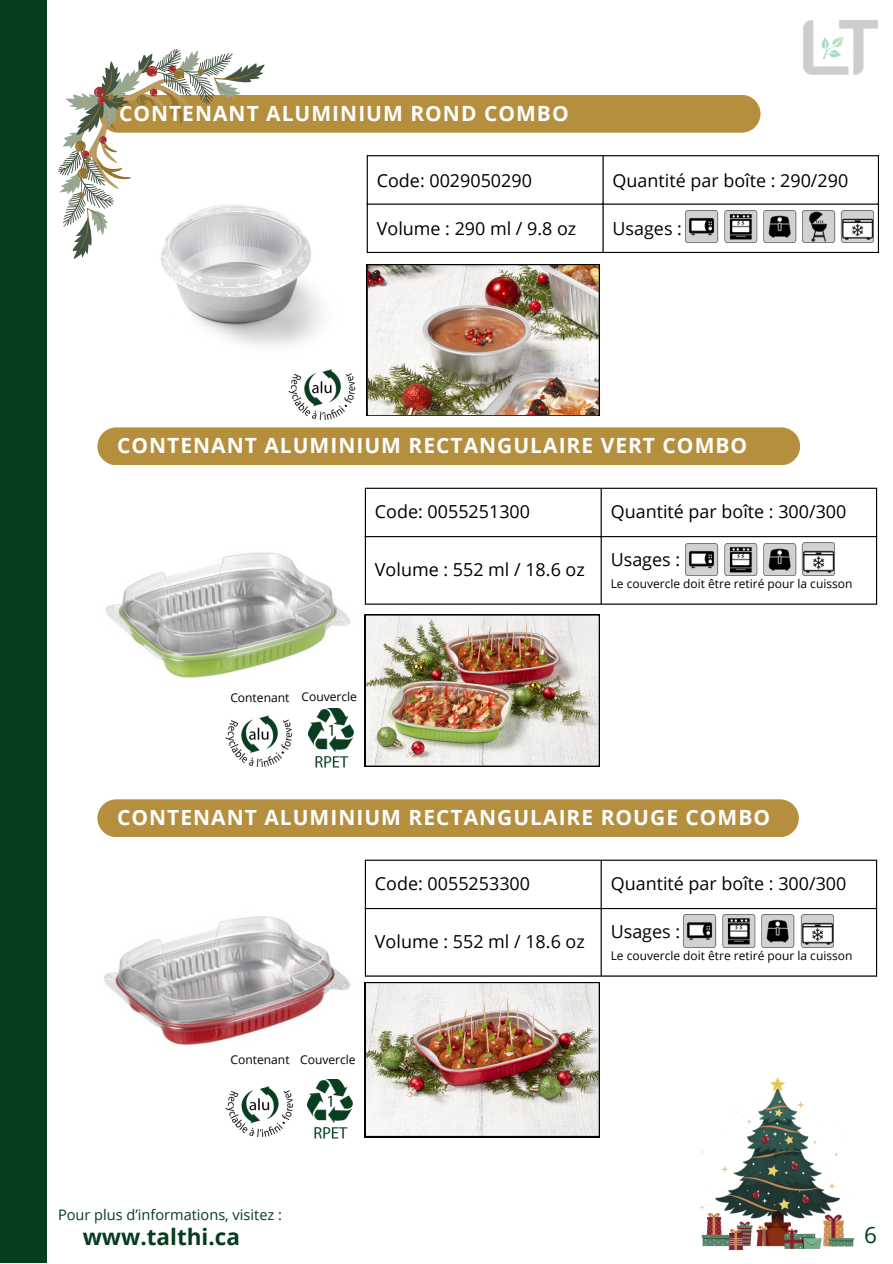
<style>
.page{position:relative;width:893px;height:1264px;background:#fff}
.page>*{position:absolute;margin:0;border:0;box-sizing:border-box;transform-origin:0 0}
.t1{font:700 22.5px "Open Sans";color:#053d1e}
.t2{font:22.5px "Open Sans";color:#053d1e}
.t3{font:700 21px "Open Sans";letter-spacing:.05em;color:#fff}
.t4{font:17.85px "Open Sans";color:#000}
.t5{font:14.55px "Open Sans";color:#053d1e}
.t6{font:12px "Open Sans";color:#000}
</style>
<div class="page">
<img style="left:803px;top:21px;width:74px;height:54px">
<div style="left:97px;top:427px;width:703px;height:38px;background:#b58f3e;border-radius:19px"></div>
<hr style="left:365px;top:489px;width:1px;height:114px;background:#000">
<hr style="left:600px;top:489px;width:1px;height:114px;background:#000">
<hr style="left:875px;top:489px;width:2px;height:114px;background:#000">
<hr style="left:365px;top:487px;width:512px;height:2px;background:#000">
<hr style="left:365px;top:536px;width:512px;height:1px;background:#000">
<hr style="left:365px;top:603px;width:512px;height:1px;background:#000">
<div style="left:97px;top:799px;width:701px;height:38px;background:#b58f3e;border-radius:19px"></div>
<hr style="left:365px;top:860px;width:1px;height:115px;background:#000">
<hr style="left:600px;top:860px;width:1px;height:115px;background:#000">
<hr style="left:875px;top:860px;width:2px;height:115px;background:#000">
<hr style="left:365px;top:859px;width:512px;height:1px;background:#000">
<hr style="left:365px;top:908px;width:512px;height:1px;background:#000">
<hr style="left:365px;top:975px;width:512px;height:1px;background:#000">
<img style="left:106px;top:552px;width:245px;height:126px">
<img style="left:104px;top:916px;width:247px;height:130px">
<img style="left:365px;top:614px;width:234px;height:152px">
<img style="left:365px;top:982px;width:234px;height:154px">
<div style="left:0;top:0;width:47px;height:1262px;background:#053d1e"></div>
<img style="left:225px;top:715px;width:68px;height:52px">
<img style="left:308px;top:708px;width:45px;height:60px">
<img style="left:225px;top:1086px;width:69px;height:51px">
<img style="left:307px;top:1079px;width:45px;height:60px">
<img style="left:685px;top:543px;width:112px;height:33px">
<img style="left:683px;top:914px;width:150px;height:33px">
<div style="left:99px;top:95px;width:661px;height:38px;background:#b58f3e;border-radius:19px"></div>
<hr style="left:366px;top:156px;width:2px;height:96px;background:#000">
<hr style="left:602px;top:156px;width:1px;height:96px;background:#000">
<hr style="left:877px;top:156px;width:1px;height:96px;background:#000">
<hr style="left:366px;top:155px;width:512px;height:1px;background:#000">
<hr style="left:366px;top:203px;width:512px;height:2px;background:#000">
<hr style="left:366px;top:252px;width:512px;height:1px;background:#000">
<img style="left:161px;top:209px;width:161px;height:137px">
<img style="left:288px;top:369px;width:68px;height:51px">
<img style="left:685px;top:210px;width:188px;height:33px">
<svg style="left:58px;top:49px;width:207px;height:210px"></svg>
<img style="left:366px;top:264px;width:233px;height:152px">
<img style="left:700px;top:1077px;width:154px;height:172px">
<img style="left:801px;top:542px;width:33px;height:33px">
<p class="t3" style="left:119px;top:98px;width:451px">CONTENANT ALUMINIUM ROND COMBO</p>
<p class="t4" style="left:377px;top:168px;width:156px">Code: 0029050290</p>
<p class="t4" style="left:612px;top:168px;width:237px">Quantité par boîte : 290/290</p>
<p class="t4" style="left:377px;top:216px;width:201px">Volume : 290 ml / 9.8 oz</p>
<p class="t4" style="left:612px;top:216px;width:71px">Usages :</p>
<p class="t3" style="left:117px;top:430px;width:631px">CONTENANT ALUMINIUM RECTANGULAIRE VERT COMBO</p>
<p class="t4" style="left:375px;top:499px;width:157px">Code: 0055251300</p>
<p class="t4" style="left:610px;top:499px;width:237px">Quantité par boîte : 300/300</p>
<p class="t4" style="left:375px;top:557px;width:211px">Volume : 552 ml / 18.6 oz</p>
<p class="t4" style="left:610px;top:547px;width:71px">Usages :</p>
<p class="t6" style="left:610px;top:575px;width:243px">Le couvercle doit être retiré pour la cuisson</p>
<p class="t6" style="left:230px;top:689px;width:61px">Contenant</p>
<p class="t6" style="left:301px;top:688px;width:57px">Couvercle</p>
<p class="t3" style="left:117px;top:802px;width:654px">CONTENANT ALUMINIUM RECTANGULAIRE ROUGE COMBO</p>
<p class="t4" style="left:375px;top:870px;width:157px">Code: 0055253300</p>
<p class="t4" style="left:610px;top:870px;width:237px">Quantité par boîte : 300/300</p>
<p class="t4" style="left:375px;top:929px;width:211px">Volume : 552 ml / 18.6 oz</p>
<p class="t4" style="left:610px;top:918px;width:71px">Usages :</p>
<p class="t6" style="left:610px;top:947px;width:243px">Le couvercle doit être retiré pour la cuisson</p>
<p class="t6" style="left:230px;top:1050px;width:61px">Contenant</p>
<p class="t6" style="left:300px;top:1050px;width:57px">Couvercle</p>
<p class="t5" style="left:58px;top:1204px;width:225px">Pour plus d’informations, visitez :</p>
<p class="t1" style="left:83px;top:1220px;width:159px">www.talthi.ca</p>
<p class="t2" style="left:864px;top:1218px;width:14px">6</p>
</div>
